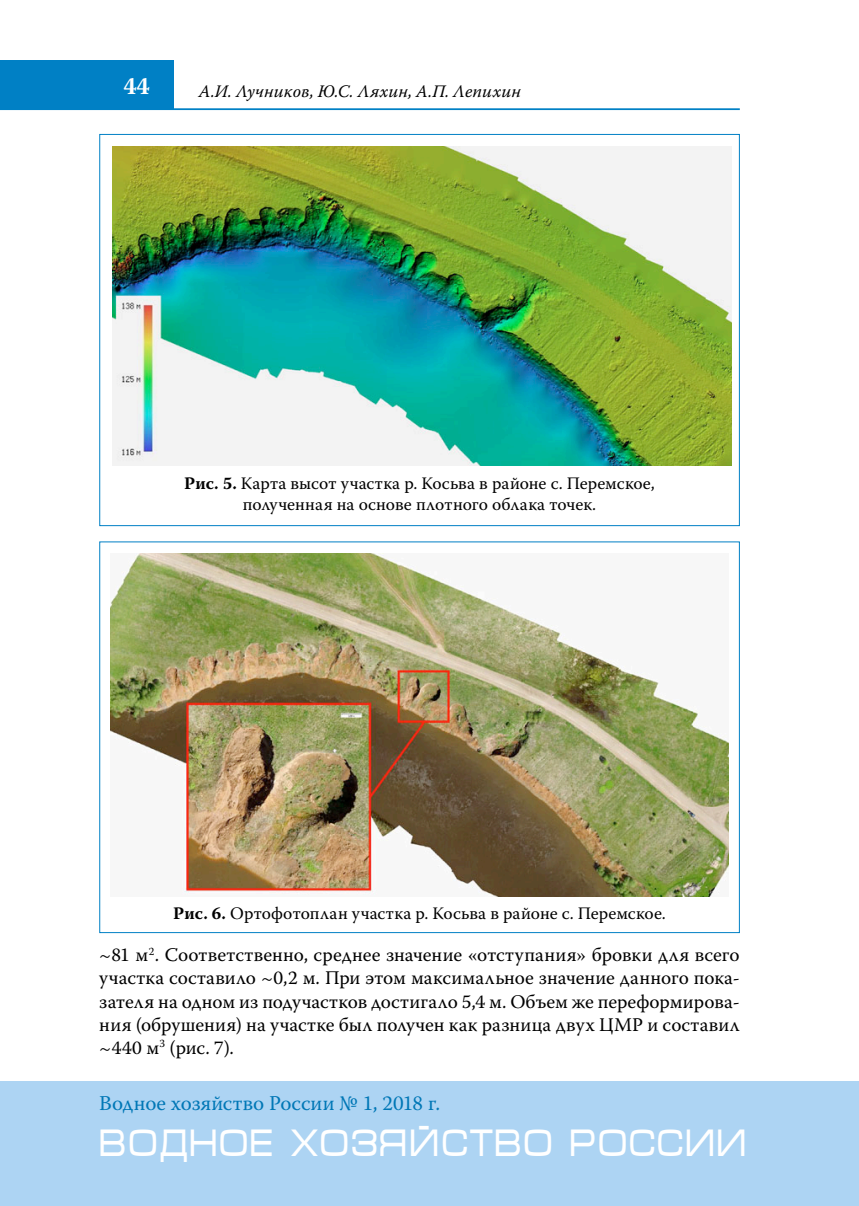
<style>
.page{position:relative;width:859px;height:1206px;background:#fff}
.page>*{position:absolute;margin:0;border:0;box-sizing:border-box;transform-origin:0 0}
.t1{font:38.5px "Micra";color:#fff;scale:.81 1}
.t2{font:700 24.5px "Warnock Pro";color:#fff}
.t3{font:21px "Warnock Pro";color:#0077b6}
.t4{font:19.25px/23.1px "Warnock Pro";letter-spacing:.005em;color:#000;text-align:justify}
.t5{font:17.5px/21px "Warnock Pro";letter-spacing:.005em;color:#000;text-align:center}
.t6{font:italic 17.5px "Warnock Pro";letter-spacing:.005em;color:#000}
.s1{font-weight:700}
</style>
<div class="page">
<hr style="left:0;top:108px;width:739px;height:2px;background:#0080c5">
<div style="left:0;top:60px;width:174px;height:50px;background:#0080c5"></div>
<div style="left:0;top:1081px;width:858px;height:124px;background:#add4f3"></div>
<img style="left:113px;top:146px;width:617px;height:319px">
<img style="left:110px;top:554px;width:618px;height:342px">
<p class="t2" style="left:123px;top:71px;width:28px">44</p>
<p class="t6" style="left:199px;top:81px;width:323px">А.И. Лучников, Ю.С. Ляхин, А.П. Лепихин</p>
<p class="t5" style="left:184px;top:472px;width:472px"><span class="s1">Рис. 5.</span> Карта высот участка р. Косьва в районе с. Перемское, полученная на основе плотного облака точек.</p>
<p class="t5" style="left:173px;top:902px;width:494px"><span class="s1">Рис. 6.</span> Ортофотоплан участка р. Косьва в районе с. Перемское.</p>
<p class="t4" style="left:99px;top:943px;width:641px">~81 м<sup>2</sup>. Соответственно, среднее значение «отступания» бровки для всего участка составило ~0,2 м. При этом максимальное значение данного пока&shy;зателя на одном из подучастков достигало 5,4 м. Объем же переформирова&shy;ния (обрушения) на участке был получен как разница двух ЦМР и составил ~440 м<sup>3</sup> (рис. 7).</p>
<p class="t3" style="left:99px;top:1090px;width:342px">Водное хозяйство России № 1, 2018 г.</p>
<h1 class="t1" style="left:99px;top:1122px;width:801px">ВОДНОЕ ХОЗЯЙСТВО РОССИИ</h1>
</div>
